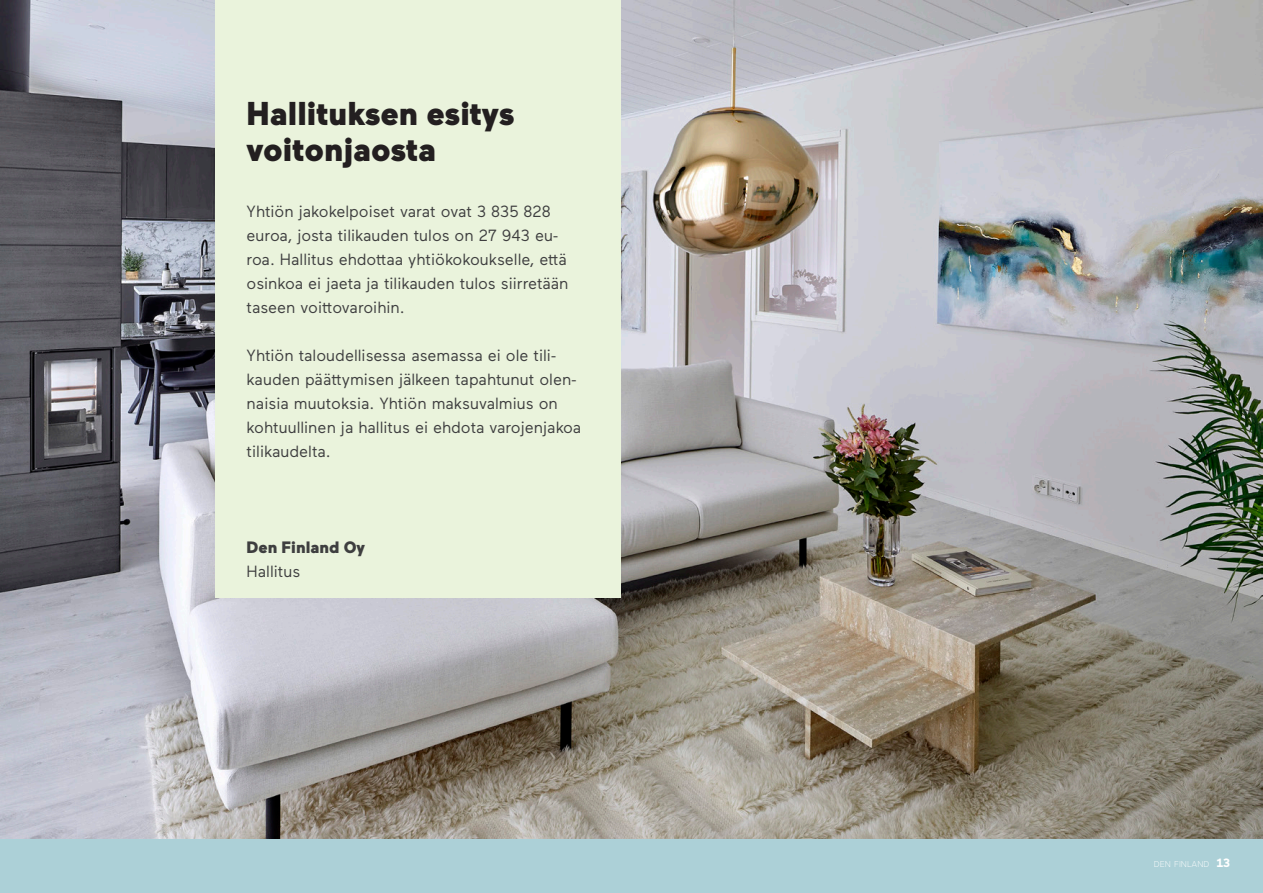
<style>
.page{position:relative;width:1263px;height:893px;background:#fff}
.page>*{position:absolute;margin:0;border:0;box-sizing:border-box;transform-origin:0 0}
.Otsikko{font:900 33px/36px "Maax";color:#231f20}
.Väliotsikko_2{font:900 16.5px "Maax";color:#3e3e3f}
.Leipis{font:16.2px/24px "Maax";color:#3e3e3f}
.t1{font:300 8.4px "Maax";color:#fff}
.s1{font-weight:700;font-size:12px}
</style>
<div class="page">
<img style="left:0;top:0;width:1263px;height:839px">
<div style="left:216px;top:0;width:405px;height:597px;background:#eaf3dc"></div>
<div style="left:0;top:839px;width:1263px;height:54px;background:#acd0d7"></div>
<p class="Otsikko" style="left:247px;top:94px;width:269px">Hallituksen esitys voitonjaosta</p>
<p class="Leipis" style="left:247px;top:199px;width:323px">Yhtiön jakokelpoiset varat ovat 3 835 828 euroa, josta tilikauden tulos on 27 943 eu&shy;roa. Hallitus ehdottaa yhtiökokoukselle, että osinkoa ei jaeta ja tilikauden tulos siirretään taseen voittovaroihin.</p>
<p class="Leipis" style="left:247px;top:343px;width:336px">Yhtiön taloudellisessa asemassa ei ole tili&shy;kauden päättymisen jälkeen tapahtunut olen&shy;naisia muutoksia. Yhtiön maksuvalmius on kohtuullinen ja hallitus ei ehdota varojenjakoa tilikaudelta.</p>
<p class="Väliotsikko_2" style="left:247px;top:537px;width:120px">Den Finland Oy</p>
<p class="Leipis" style="left:247px;top:559px;width:55px">Hallitus</p>
<p class="t1" style="left:1154px;top:859px;width:78px">DEN FINLAND <span class="s1">13</span></p>
</div>
